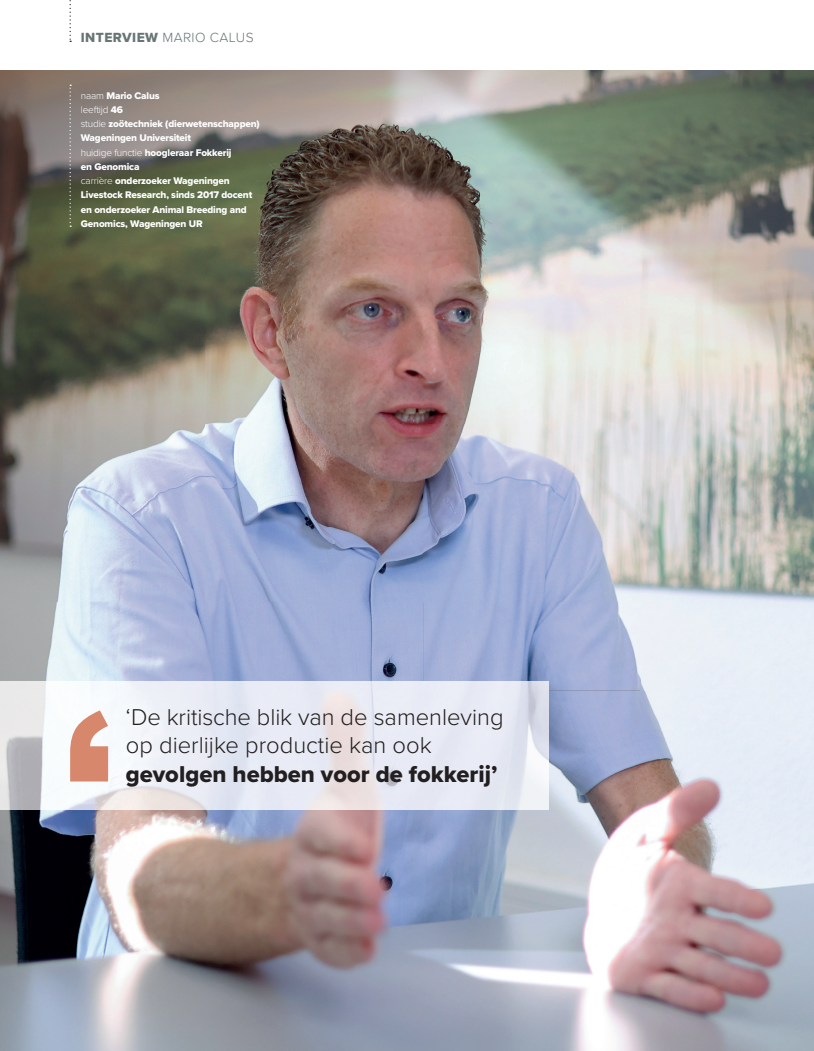
<style>
.page{position:relative;width:814px;height:1051px;background:#fff}
.page>*{position:absolute;margin:0;border:0;box-sizing:border-box;transform-origin:0 0}
.t1{font:300 23.75px/28.5px "Proxima Nova";color:#231f20}
.t2{font:23.75px "Proxima Nova Extrabld";color:#231f20}
.t3{font:300 13.75px "Proxima Nova";letter-spacing:.03em;color:#687575}
.t4{font:10px/14.2px "Proxima Nova Extrabld";letter-spacing:-.015em;color:#fff}
.t5{font:300 10px "Proxima Nova";letter-spacing:-.015em;color:#fff}
.s1{font-family:"Proxima Nova Extrabld";font-weight:400}
.s2{font-family:"Proxima Nova";font-weight:300}
</style>
<div class="page">
<img style="left:0;top:690px;width:813px;height:361px">
<img style="left:0;top:70px;width:813px;height:620px">
<img style="left:0;top:682px;width:548px;height:128px">
<svg style="left:70px;top:710px;width:38px;height:71px"></svg>
<svg style="left:70px;top:85px;width:1px;height:142px"></svg>
<svg style="left:70px;top:0;width:1px;height:42px"></svg>
<h2 class="t3" style="left:81px;top:27px;width:174px"><span class="s1">INTERVIEW</span> MARIO CALUS</h2>
<p class="t4" style="left:81px;top:88px;width:80px"><span class="s2">naam</span> Mario Calus</p>
<p class="t5" style="left:81px;top:102px;width:44px">leeftijd <span class="s1">46</span></p>
<p class="t4" style="left:81px;top:117px;width:180px"><span class="s2">studie</span> zoötechniek (dierwetenschappen)<br>Wageningen Universiteit<br><span class="s2">huidige functie</span> hoogleraar Fokkerij<br>en Genomica<br><span class="s2">carrière</span> onderzoeker Wageningen<br>Livestock Research, sinds 2017 docent en onderzoeker Animal Breeding and<br>Genomics, Wageningen UR</p>
<h1 class="t1" style="left:126px;top:701px;width:379px">‘De kritische blik van de samenleving op dierlijke productie kan ook</h1>
<h1 class="t2" style="left:126px;top:756px;width:373px">gevolgen hebben voor de fokkerij’</h1>
</div>
